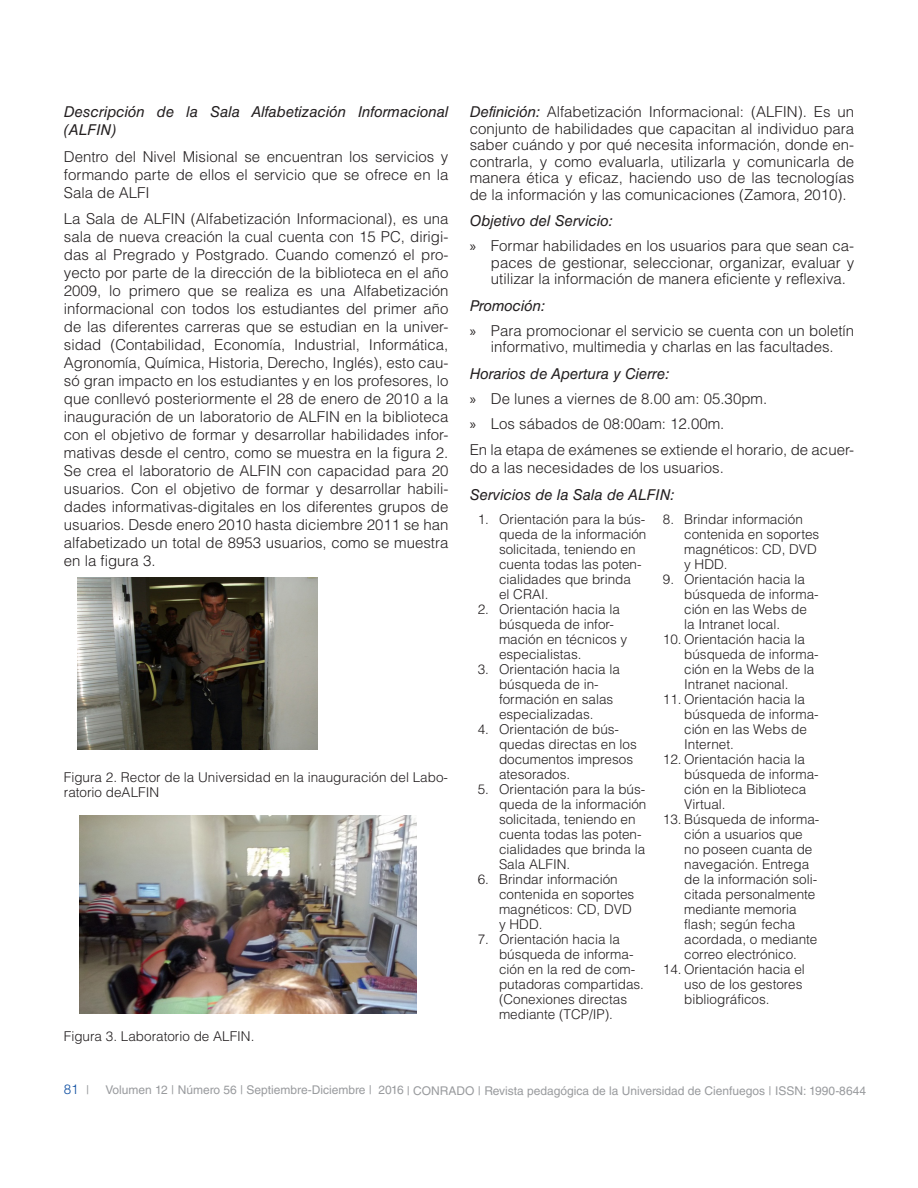
<style>
.page{position:relative;width:918px;height:1188px;background:#fff}
.page>*{position:absolute;margin:0;border:0;box-sizing:border-box;transform-origin:0 0}
.TEXTO{font:300 15px/18px "Helvetica LT Std";color:#231f20;text-align:justify}
.TEXTO-2{font:italic 15px/18px "Helvetica LT Std";color:#231f20}
.textos_tabla{font:300 13.5px/15px "Helvetica LT Std";color:#231f20}
.t1{font:300 13.5px "Helvetica LT Std";color:#0d4da1}
.t2{font:12px "Helvetica LT Std";color:#999b9e}
.s1{font-weight:400;font-style:italic}
.s2{font-family:"Myriad Pro";font-weight:400}
.s3{font-weight:400;font-size:12px;color:#999b9e}
</style>
<div class="page">
<img style="left:77px;top:578px;width:240px;height:171px">
<img style="left:79px;top:815px;width:337px;height:198px">
<p class="TEXTO-2" style="left:64px;top:103px;width:386px">Descripción de la Sala Alfabetización Informacional (ALFIN)</p>
<p class="TEXTO" style="left:64px;top:147px;width:386px">Dentro del Nivel Misional se encuentran los servicios y formando parte de ellos el servicio que se ofrece en la Sala de ALFI</p>
<p class="TEXTO" style="left:64px;top:210px;width:386px">La Sala de ALFIN (Alfabetización Informacional), es una sala de nueva creación la cual cuenta con 15 PC, dirigi&shy;das al Pregrado y Postgrado. Cuando comenzó el pro&shy;yecto por parte de la dirección de la biblioteca en el año 2009, lo primero que se realiza es una Alfabetización informacional con todos los estudiantes del primer año de las diferentes carreras que se estudian en la univer&shy;sidad (Contabilidad, Economía, Industrial, Informática, Agronomía, Química, Historia, Derecho, Inglés), esto cau&shy;só gran impacto en los estudiantes y en los profesores, lo que conllevó posteriormente el 28 de enero de 2010 a la inauguración de un laboratorio de ALFIN en la biblioteca con el objetivo de formar y desarrollar habilidades infor&shy;mativas desde el centro, como se muestra en la figura 2.<br>Se crea el laboratorio de ALFIN con capacidad para 20 usuarios. Con el objetivo de formar y desarrollar habili&shy;dades informativas-digitales en los diferentes grupos de usuarios. Desde enero 2010 hasta diciembre 2011 se han alfabetizado un total de 8953 usuarios, como se muestra en la figura 3.</p>
<p class="textos_tabla" style="left:64px;top:769px;width:386px">Figura 2. Rector de la Universidad en la inauguración del Labo&shy;ratorio deALFIN</p>
<p class="textos_tabla" style="left:64px;top:1029px;width:192px">Figura 3. Laboratorio de ALFIN.</p>
<p class="TEXTO" style="left:470px;top:103px;width:386px;line-height:16.5px"><span class="s1">Definición:</span> Alfabetización Informacional: (ALFIN). Es un conjunto de habilidades que capacitan al individuo para saber cuándo y por qué necesita información, donde en&shy;contrarla, y como evaluarla, utilizarla y comunicarla de manera ética y eficaz, haciendo uso de las tecnologías de la información y las comunicaciones (Zamora, 2010).</p>
<p class="TEXTO-2" style="left:470px;top:212px;width:145px">Objetivo del Servicio:</p>
<p class="TEXTO" style="left:491px;top:237px;width:365px;line-height:16.5px;text-indent:-21px"><span class="s2">»</span> Formar habilidades en los usuarios para que sean ca&shy;paces de gestionar, seleccionar, organizar, evaluar y utilizar la información de manera eficiente y reflexiva.</p>
<p class="TEXTO-2" style="left:470px;top:296px;width:77px">Promoción:</p>
<p class="TEXTO" style="left:470px;top:322px;width:386px;line-height:16.5px;text-align:center"><span class="s2">»</span> Para promocionar el servicio se cuenta con un boletín informativo, multimedia y charlas en las facultades.</p>
<p class="TEXTO-2" style="left:470px;top:364px;width:201px">Horarios de Apertura y Cierre:</p>
<p class="TEXTO" style="left:470px;top:389px;width:299px"><span class="s2">»</span> De lunes a viernes de 8.00 am: 05.30pm.</p>
<p class="TEXTO" style="left:470px;top:414px;width:256px"><span class="s2">»</span> Los sábados de 08:00am: 12.00m.</p>
<p class="TEXTO" style="left:470px;top:441px;width:386px">En la etapa de exámenes se extiende el horario, de acuer&shy;do a las necesidades de los usuarios.</p>
<p class="TEXTO-2" style="left:470px;top:485px;width:207px">Servicios de la Sala de ALFIN:</p>
<p class="textos_tabla" style="left:499px;top:511px;width:149px;text-indent:-21px">1. Orientación para la bús&shy;queda de la información solicitada, teniendo en cuenta todas las poten&shy;cialidades que brinda<br>el CRAI.</p>
<p class="textos_tabla" style="left:499px;top:601px;width:130px;text-indent:-21px">2. Orientación hacia la búsqueda de infor&shy;mación en técnicos y especialistas.</p>
<p class="textos_tabla" style="left:499px;top:661px;width:122px;text-indent:-21px">3. Orientación hacia la búsqueda de in&shy;formación en salas especializadas.</p>
<p class="textos_tabla" style="left:499px;top:721px;width:139px;text-indent:-21px">4. Orientación de bús&shy;quedas directas en los documentos impresos atesorados.</p>
<p class="textos_tabla" style="left:499px;top:781px;width:149px;text-indent:-21px">5. Orientación para la bús&shy;queda de la información solicitada, teniendo en cuenta todas las poten&shy;cialidades que brinda la<br>Sala ALFIN.</p>
<p class="textos_tabla" style="left:499px;top:871px;width:137px;text-indent:-21px">6. Brindar información contenida en soportes magnéticos: CD, DVD y HDD.</p>
<p class="textos_tabla" style="left:499px;top:931px;width:147px;text-indent:-21px">7. Orientación hacia la búsqueda de informa&shy;ción en la red de com&shy;putadoras compartidas. (Conexiones directas mediante (TCP/IP).</p>
<p class="textos_tabla" style="left:684px;top:511px;width:137px;text-indent:-21px">8. Brindar información contenida en soportes magnéticos: CD, DVD y HDD.</p>
<p class="textos_tabla" style="left:684px;top:571px;width:136px;text-indent:-21px">9. Orientación hacia la búsqueda de informa&shy;ción en las Webs de la Intranet local.</p>
<p class="textos_tabla" style="left:684px;top:631px;width:136px;text-indent:-21px">10. Orientación hacia la búsqueda de informa&shy;ción en la Webs de la<br>Intranet nacional.</p>
<p class="textos_tabla" style="left:684px;top:691px;width:136px;text-indent:-21px">11. Orientación hacia la búsqueda de informa&shy;ción en las Webs de<br>Internet.</p>
<p class="textos_tabla" style="left:684px;top:751px;width:136px;text-indent:-21px">12. Orientación hacia la búsqueda de informa&shy;ción en la Biblioteca<br>Virtual.</p>
<p class="textos_tabla" style="left:684px;top:811px;width:137px;text-indent:-21px">13. Búsqueda de informa&shy;ción a usuarios que no poseen cuanta de navegación. Entrega de la información soli&shy;citada personalmente mediante memoria flash; según fecha acordada, o mediante correo electrónico.</p>
<p class="textos_tabla" style="left:684px;top:961px;width:122px;text-indent:-21px">14. Orientación hacia el uso de los gestores bibliográficos.</p>
<p class="t1" style="left:64px;top:1081px;width:27px">81 <span class="s3">|</span></p>
<p class="t2" style="left:105px;top:1084px;width:762px">Volumen 12 | Número 56 | Septiembre-Diciembre | 2016 | CONRADO | Revista pedagógica de la Universidad de Cienfuegos | ISSN: 1990-8644</p>
</div>
